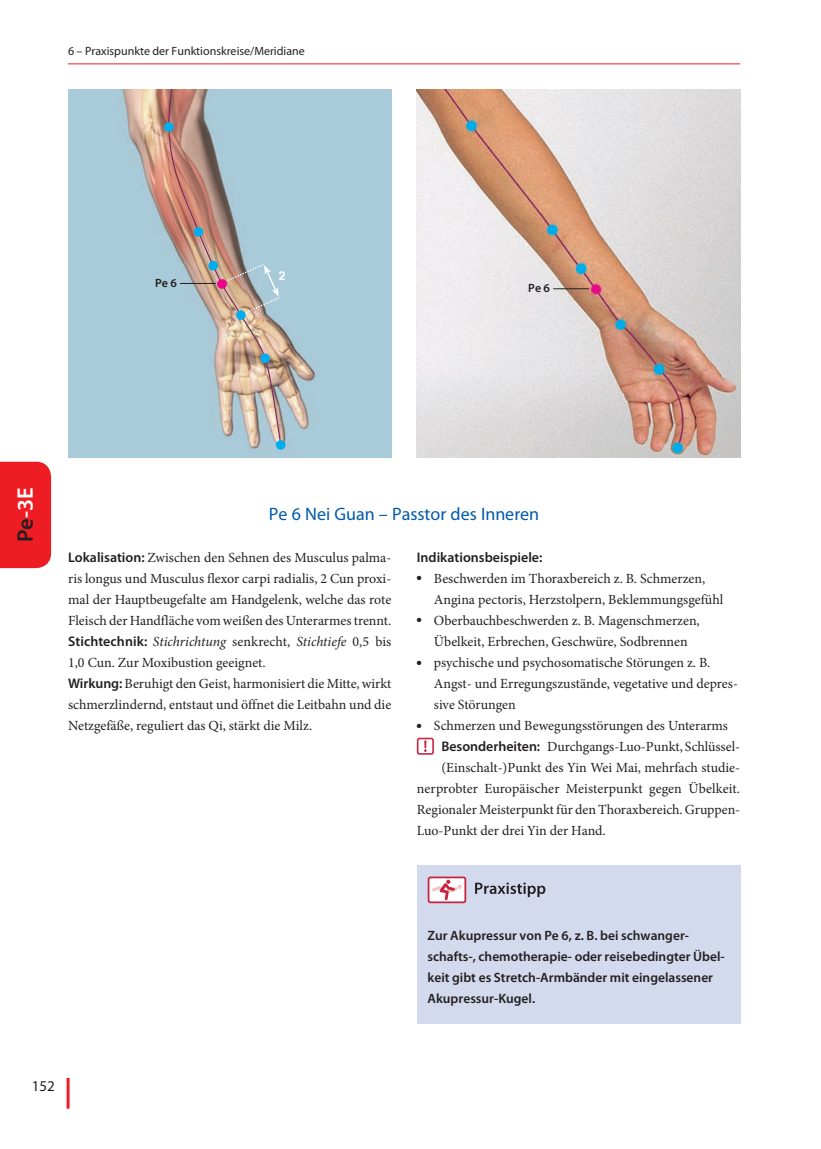
<style>
.page{position:relative;width:821px;height:1149px;background:#fff}
.page>*{position:absolute;margin:0;border:0;box-sizing:border-box;transform-origin:0 0}
.t1{font:600 22.5px "Myriad Pro";color:#fff}
.t2{font:18px "Myriad Pro";color:#015aaa}
.t3{font:15px "Myriad Pro";color:#231f20}
.t4{font:13.95px/21px "Minion Pro";color:#231f20}
.t5{font:600 13.95px "Myriad Pro";color:#231f20}
.t6{font:600 13.5px/21px "Myriad Pro";color:#231f20}
.t7{font:12px "Myriad Pro";color:#231f20}
.t8{font:600 12px "Myriad Pro";color:#231f20}
.s1{color:#231f20}
.s2{font-family:"Myriad Pro";font-weight:600}
.s3{font-style:italic}
</style>
<div class="page">
<hr style="left:68px;top:64px;width:672px;height:1px;background:#ee1d23">
<hr style="left:67px;top:1077px;width:3px;height:31px;background:#ee1d23">
<img style="left:68px;top:89px;width:323px;height:368px">
<svg style="left:168px;top:89px;width:114px;height:357px;background:#b2b2b1"></svg>
<div style="left:164px;top:122px;width:10px;height:10px;background:#00aeef;border-radius:50%"></div>
<div style="left:194px;top:227px;width:9px;height:9px;background:#00aeef;border-radius:50%"></div>
<div style="left:208px;top:261px;width:10px;height:9px;background:#00aeef;border-radius:50%"></div>
<div style="left:236px;top:310px;width:10px;height:10px;background:#00aeef;border-radius:50%"></div>
<div style="left:260px;top:353px;width:10px;height:10px;background:#00aeef;border-radius:50%"></div>
<div style="left:276px;top:440px;width:9px;height:9px;background:#00aeef;border-radius:50%"></div>
<div style="left:217px;top:279px;width:10px;height:10px;background:#ed028c;border-radius:5px"></div>
<div style="left:417px;top:737px;width:17px;height:17px;border:2px solid #c8233f;border-radius:2px"></div>
<svg style="left:424px;top:740px;width:2px;height:11px"></svg>
<img style="left:417px;top:89px;width:323px;height:368px">
<div style="left:417px;top:865px;width:323px;height:158px;background:#d4daed"></div>
<div style="left:0;top:461px;width:51px;height:107px;background:#ee1d23"></div>
<div style="left:428px;top:877px;width:37px;height:25px;background:#fff;border-radius:2px"></div>
<div style="left:428px;top:876px;width:38px;height:27px;border:2px solid #c8233f;border-radius:2px"></div>
<svg style="left:432px;top:879px;width:30px;height:21px"></svg>
<svg style="left:475px;top:882px;width:70px;height:14px"></svg>
<hr style="left:180px;top:283px;width:36px;height:1px;background:#231f20">
<hr style="left:553px;top:288px;width:36px;height:1px;background:#231f20">
<svg style="left:226px;top:263px;width:59px;height:51px;background:#b2b2af"></svg>
<p class="t7" style="left:68px;top:44px;width:238px">6 – Praxispunkte der Funktionskreise/Meridiane</p>
<p class="t8" style="left:155px;top:276px;width:23px">Pe 6</p>
<p class="t8" style="left:528px;top:282px;width:23px">Pe 6</p>
<h1 class="t1" style="left:13px;top:542px;width:56px;rotate:-90deg"><span class="s1">Pe</span>-3E</h1>
<p class="t2" style="left:269px;top:504px;width:272px">Pe 6 Nei Guan – Passtor des Inneren</p>
<p class="t4" style="left:68px;top:547px;width:325px"><span class="s2">Lokalisation:</span> Zwischen den Sehnen des Musculus palma&shy;ris longus und Musculus flexor carpi radialis, 2 Cun proxi&shy;mal der Hauptbeugefalte am Handgelenk, welche das rote Fleisch der Handfläche vom weißen des Unter armes trennt.<br><span class="s2">Stichtechnik:</span> <span class="s3">Stichrichtung</span> senkrecht, <span class="s3">Stichtiefe</span> 0,5 bis 1,0 Cun. Zur Moxibustion geeignet.<br><span class="s2">Wirkung:</span> Beruhigt den Geist, harmonisiert die Mitte, wirkt schmerzlindernd, entstaut und öffnet die Leitbahn und die Netzgefäße, reguliert das Qi, stärkt die Milz.</p>
<p class="t5" style="left:417px;top:549px;width:127px">Indikationsbeispiele:</p>
<p class="t4" style="left:434px;top:568px;width:291px;text-indent:-17px">● Beschwerden im Thoraxbereich z. B. Schmerzen,<br>Angina pectoris, Herzstolpern, Beklemmungsgefühl</p>
<p class="t4" style="left:417px;top:610px;width:284px;text-align:center">● Oberbauchbeschwerden z. B. Magenschmerzen,<br>Übelkeit, Erbrechen, Geschwüre, Sodbrennen</p>
<p class="t4" style="left:434px;top:652px;width:305px;text-indent:-17px">● psychische und psychosomatische Störungen z. B.<br>Angst- und Erregungszustände, vegetative und depres&shy;sive Störungen</p>
<p class="t4" style="left:417px;top:715px;width:313px">● Schmerzen und Bewegungsstörungen des Unterarms</p>
<p class="t4" style="left:441px;top:736px;width:300px"><span class="s2">Besonderheiten:</span> Durchgangs-Luo-Punkt, Schlüssel-</p>
<p class="t4" style="left:441px;top:757px;width:300px">(Einschalt-)Punkt des Yin Wei Mai, mehrfach studie-</p>
<p class="t4" style="left:417px;top:778px;width:325px">nerprobter Europäischer Meisterpunkt gegen Übelkeit.</p>
<p class="t4" style="left:417px;top:799px;width:325px">Regionaler Meisterpunkt für den Thoraxbereich. Gruppen-</p>
<p class="t4" style="left:417px;top:820px;width:190px">Luo-Punkt der drei Yin der Hand.</p>
<p class="t3" style="left:32px;top:1077px;width:25px">152</p>
<p class="t6" style="left:427px;top:925px;width:299px">Zur Akupressur von Pe 6, z. B. bei schwanger&shy;schafts-, chemotherapie- oder reisebedingter Übel&shy;keit gibt es Stretch-Armbänder mit eingelassener Akupressur- Kugel.</p>
</div>
